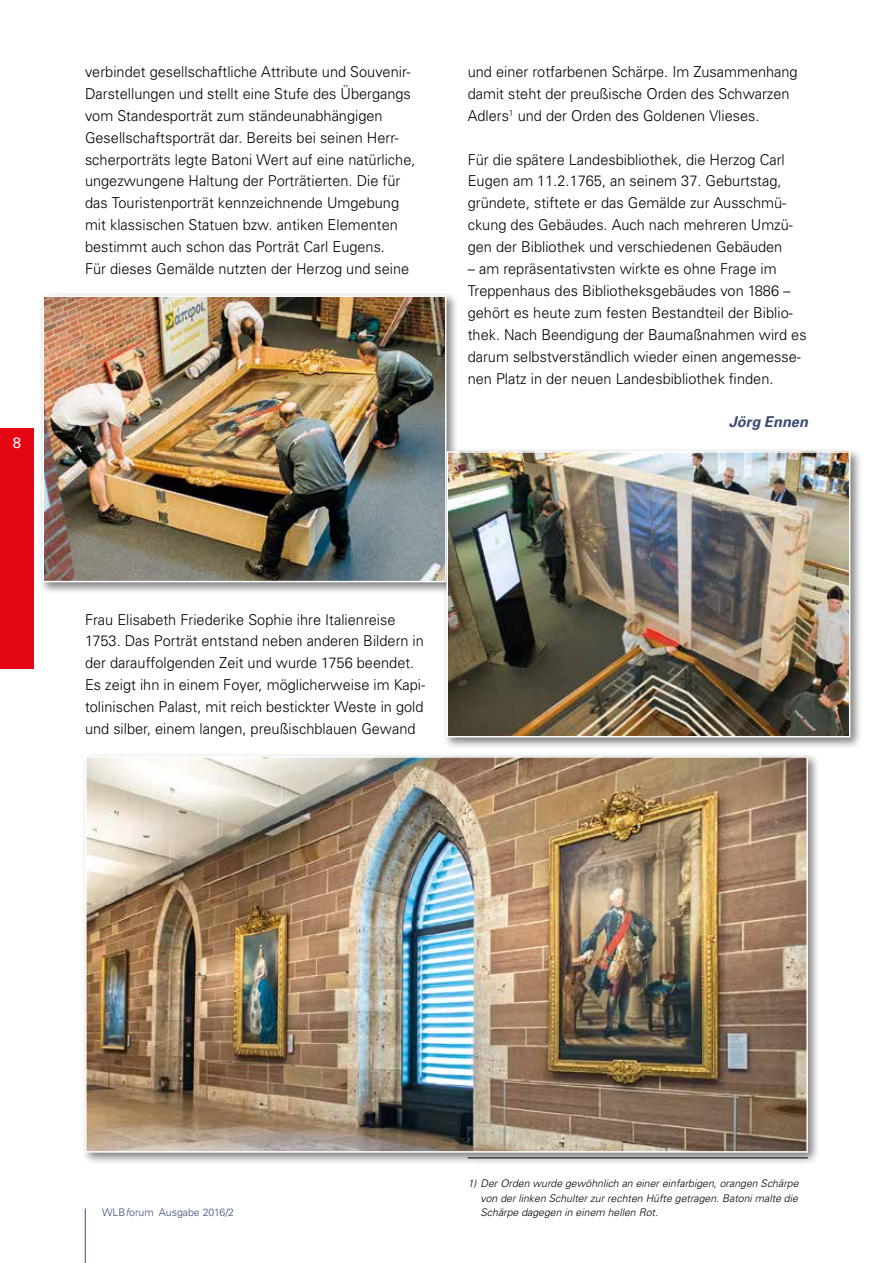
<style>
.page{position:relative;width:893px;height:1263px;background:#fff}
.page>*{position:absolute;margin:0;border:0;box-sizing:border-box;transform-origin:0 0}
.t1{font:300 15px/21.9px "Univers";color:#000}
.t2{font:italic 700 15px "Univers";color:#3a4c74}
.t3{font:15px "Univers";color:#fff}
.t4{font:10.5px/14.2px "Univers Light Oblique 2";color:#000;text-align:justify}
.t5{font:10.5px "Univers Light 3";color:#3a4c74}
.s1{font-family:"Univers";font-weight:300;font-style:italic}
</style>
<div class="page">
<hr style="left:85px;top:1208px;width:1px;height:55px;background:#3a4c74">
<div style="left:0;top:428px;width:34px;height:240px;background:#e30613"></div>
<div style="left:39px;top:291px;width:420px;height:304px;background:#000;opacity:.5"></div>
<img style="left:46px;top:298px;width:397px;height:281px">
<div style="left:43px;top:295px;width:403px;height:287px;border:2px solid #fff"></div>
<div style="left:442px;top:447px;width:421px;height:303px;background:#000;opacity:.5"></div>
<img style="left:449px;top:454px;width:398px;height:280px">
<div style="left:446px;top:451px;width:404px;height:286px;border:2px solid #fff"></div>
<div style="left:81px;top:752px;width:739px;height:413px;background:#000;opacity:.5"></div>
<img style="left:88px;top:759px;width:717px;height:391px">
<div style="left:85px;top:756px;width:723px;height:397px;border:2px solid #fff"></div>
<p class="t3" style="left:13px;top:434px;width:10px">8</p>
<p class="t1" style="left:85px;top:60px;width:332px">verbindet gesellschaftliche Attribute und Souvenir-Darstellungen und stellt eine Stufe des Übergangs vom Standesporträt zum ständeunabhängigen Gesellschaftsporträt dar. Bereits bei seinen Herr&shy;scherporträts legte Batoni Wert auf eine natürliche, ungezwungene Haltung der Porträtierten. Die für das Touristenporträt kennzeichnende Umgebung mit klassischen Statuen bzw. antiken Elementen bestimmt auch schon das Porträt Carl Eugens.<br>Für dieses Gemälde nutzten der Herzog und seine</p>
<p class="t1" style="left:468px;top:60px;width:331px">und einer rotfarbenen Schärpe. Im Zusammenhang damit steht der preußische Orden des Schwarzen<br>Adlers<sup>1</sup> und der Orden des Goldenen Vlieses.</p>
<p class="t1" style="left:468px;top:148px;width:327px">Für die spätere Landesbibliothek, die Herzog Carl Eugen am 11.2.1765, an seinem 37. Geburtstag, gründete, stiftete er das Gemälde zur Ausschmü&shy;ckung des Gebäudes. Auch nach mehreren Umzü&shy;gen der Bibliothek und verschiedenen Gebäuden</p>
<p class="t1" style="left:468px;top:257px;width:340px">– am repräsentativsten wirkte es ohne Frage im Treppenhaus des Bibliotheksgebäudes von 1886 – gehört es heute zum festen Bestandteil der Biblio&shy;thek. Nach Beendigung der Baumaßnahmen wird es darum selbstverständlich wieder einen angemesse&shy;nen Platz in der neuen Landesbibliothek finden.</p>
<p class="t2" style="left:729px;top:412px;width:81px">Jörg Ennen</p>
<p class="t1" style="left:85px;top:608px;width:342px">Frau Elisabeth Friederike Sophie ihre Italienreise 1753. Das Porträt entstand neben anderen Bildern in der darauffolgenden Zeit und wurde 1756 beendet.<br>Es zeigt ihn in einem Foyer, möglicherweise im Kapi&shy;tolinischen Palast, mit reich bestickter Weste in gold und silber, einem langen, preußischblauen Gewand</p>
<p class="t5" style="left:102px;top:1206px;width:134px">WLB<span class="s1">f</span>orum Ausgabe 2016/2</p>
<p class="t4" style="left:480px;top:1176px;width:320px;text-indent:-13px">1) Der Orden wurde gewöhnlich an einer einfarbigen, orangen Schärpe von der linken Schulter zur rechten Hüfte getragen. Batoni malte die Schärpe dagegen in einem hellen Rot.</p>
</div>
